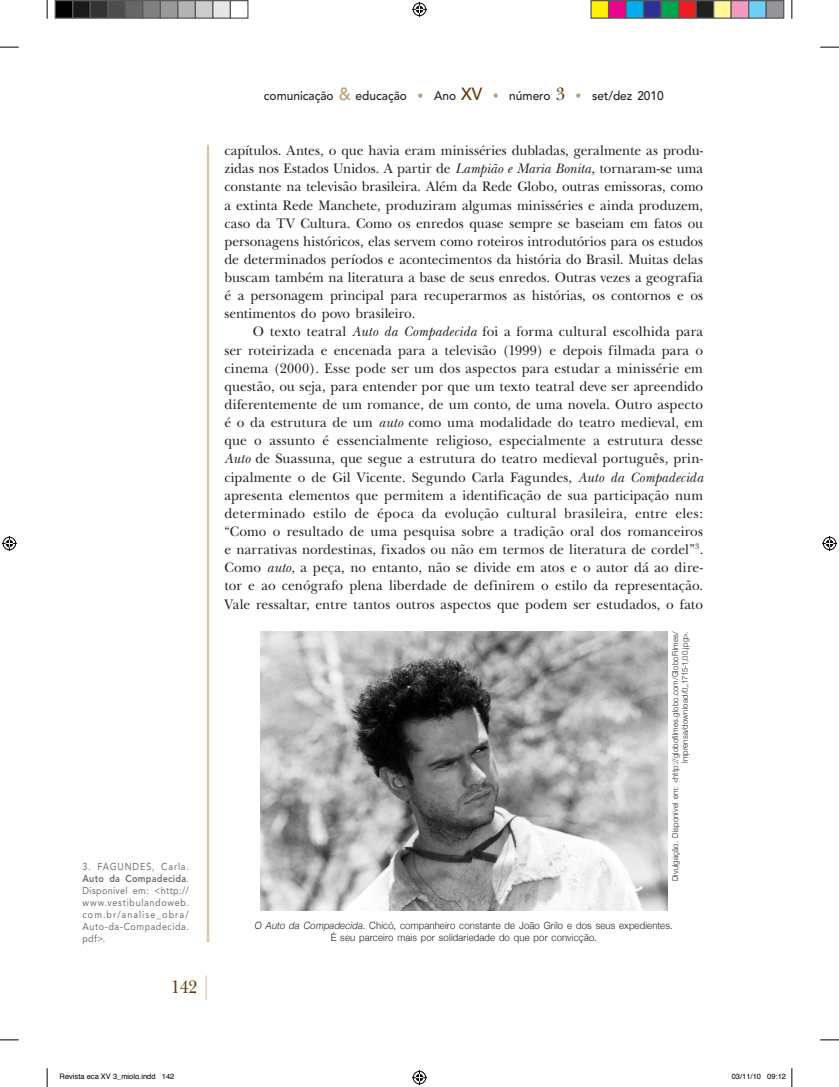
<style>
.page{position:relative;width:839px;height:1087px;background:#fff}
.page>*{position:absolute;margin:0;border:0;box-sizing:border-box;transform-origin:0 0}
.t1{font:18.75px "New Baskerville";color:#653500;scale:.9 1}
.t2{font:14.38px/18.1px "New Baskerville";letter-spacing:.005em;color:#231f20;text-align:justify;scale:.95 1}
.t3{font:500 12.5px "Avenir";color:#231f20;scale:.95 1}
.t4{font:300 10px/12px "Helvetica Neue";letter-spacing:.015em;color:#231f20;text-align:center;scale:.95 1}
.t5{font:10px/12px "Avenir";letter-spacing:.075em;color:#6c6d70;text-align:justify;scale:.9 1}
.t6{font:300 8.12px/9.8px "Helvetica Neue";letter-spacing:.025em;color:#231f20;text-align:right;scale:.95 1}
.t7{font:7.5px "Helvetica";color:#000}
.s1{font-size:17.5px;color:#bf9d79}
.s2{color:#bf9d79}
.s3{font-size:17.5px;color:#653500}
.s4{font-family:"New Baskerville";font-weight:400;font-size:18.75px;color:#653500}
.s5{font-weight:800}
.s6{font-style:italic}
</style>
<div class="page">
<hr style="left:207px;top:145px;width:2px;height:797px;background:#dcc8b2">
<hr style="left:205px;top:975px;width:2px;height:25px;background:#dcc8b2">
<img style="left:260px;top:631px;width:407px;height:279px">
<svg style="left:0;top:46px;width:19px;height:2px"></svg>
<svg style="left:820px;top:46px;width:18px;height:2px"></svg>
<svg style="left:0;top:1039px;width:19px;height:1px"></svg>
<svg style="left:820px;top:1039px;width:18px;height:1px"></svg>
<svg style="left:46px;top:0;width:2px;height:19px"></svg>
<svg style="left:46px;top:1068px;width:2px;height:18px"></svg>
<svg style="left:791px;top:0;width:1px;height:19px"></svg>
<svg style="left:412px;top:2px;width:15px;height:15px"></svg>
<svg style="left:412px;top:1070px;width:15px;height:14px"></svg>
<svg style="left:2px;top:536px;width:15px;height:15px"></svg>
<svg style="left:822px;top:536px;width:14px;height:15px"></svg>
<div style="left:55px;top:1px;width:18px;height:17px;background:#000"></div>
<div style="left:55px;top:0;width:18px;height:19px;border:1px solid #595959"></div>
<div style="left:73px;top:1px;width:17px;height:17px;background:#1a1a1a"></div>
<div style="left:72px;top:0;width:19px;height:19px;border:1px solid #595959"></div>
<div style="left:90px;top:1px;width:18px;height:17px;background:#333"></div>
<div style="left:90px;top:0;width:18px;height:19px;border:1px solid #595959"></div>
<div style="left:108px;top:1px;width:17px;height:17px;background:#4d4d4d"></div>
<div style="left:107px;top:0;width:19px;height:19px;border:1px solid #595959"></div>
<div style="left:125px;top:1px;width:18px;height:17px;background:#666"></div>
<div style="left:125px;top:0;width:18px;height:19px;border:1px solid #595959"></div>
<div style="left:143px;top:1px;width:17px;height:17px;background:#808080"></div>
<div style="left:142px;top:0;width:19px;height:19px;border:1px solid #595959"></div>
<div style="left:160px;top:1px;width:18px;height:17px;background:#999"></div>
<div style="left:160px;top:0;width:18px;height:19px;border:1px solid #595959"></div>
<div style="left:178px;top:1px;width:17px;height:17px;background:#b3b3b3"></div>
<div style="left:177px;top:0;width:19px;height:19px;border:1px solid #595959"></div>
<div style="left:195px;top:1px;width:18px;height:17px;background:#ccc"></div>
<div style="left:195px;top:0;width:18px;height:19px;border:1px solid #595959"></div>
<div style="left:213px;top:1px;width:17px;height:17px;background:#e6e6e6"></div>
<div style="left:212px;top:0;width:19px;height:19px;border:1px solid #595959"></div>
<div style="left:230px;top:0;width:18px;height:19px;border:1px solid #595959"></div>
<div style="left:591px;top:1px;width:17px;height:17px;background:#fff101"></div>
<div style="left:590px;top:0;width:19px;height:19px;border:1px solid #595959"></div>
<div style="left:608px;top:1px;width:18px;height:17px;background:#ed028c"></div>
<div style="left:607px;top:0;width:19px;height:19px;border:1px solid #595959"></div>
<div style="left:626px;top:1px;width:17px;height:17px;background:#00aeef"></div>
<div style="left:625px;top:0;width:19px;height:19px;border:1px solid #595959"></div>
<div style="left:643px;top:1px;width:18px;height:17px;background:#2e3092"></div>
<div style="left:642px;top:0;width:19px;height:19px;border:1px solid #595959"></div>
<div style="left:661px;top:1px;width:17px;height:17px;background:#00a54f"></div>
<div style="left:660px;top:0;width:19px;height:19px;border:1px solid #595959"></div>
<div style="left:678px;top:1px;width:18px;height:17px;background:#ee1d23"></div>
<div style="left:677px;top:0;width:19px;height:19px;border:1px solid #595959"></div>
<div style="left:696px;top:1px;width:17px;height:17px;background:#231f20"></div>
<div style="left:695px;top:0;width:19px;height:19px;border:1px solid #595959"></div>
<div style="left:713px;top:1px;width:18px;height:17px;background:#fff79a"></div>
<div style="left:712px;top:0;width:19px;height:19px;border:1px solid #595959"></div>
<div style="left:731px;top:1px;width:17px;height:17px;background:#f499c2"></div>
<div style="left:730px;top:0;width:19px;height:19px;border:1px solid #595959"></div>
<div style="left:748px;top:1px;width:18px;height:17px;background:#6bcff6"></div>
<div style="left:747px;top:0;width:19px;height:19px;border:1px solid #595959"></div>
<div style="left:766px;top:1px;width:17px;height:17px;background:#939598"></div>
<div style="left:765px;top:0;width:19px;height:19px;border:1px solid #595959"></div>
<svg style="left:791px;top:1068px;width:1px;height:18px"></svg>
<p class="t3" style="left:264px;top:89px;width:422px">comunicação <span class="s1">&amp;</span> educação <span class="s2">•</span> Ano <span class="s3">XV</span> <span class="s2">•</span> número <span class="s4">3</span> <span class="s2">•</span> set/dez 2010</p>
<p class="t5" style="left:83px;top:860px;width:120px">3. FAGUNDES, Carla.<br><span class="s5">Auto da Compadecida</span>.<br>Disponível em: &lt;http:// www.vestibulandoweb. com.br/analise_obra/ Auto-da-Compadecida. pdf&gt;.</p>
<h1 class="t1" style="left:171px;top:975px;width:31px">142</h1>
<p class="t2" style="left:224px;top:141px;width:505px">capítulos. Antes, o que havia eram minisséries dubladas, geralmente as produ&shy;zidas nos Estados Unidos. A partir de <span class="s6">Lampião e Maria Bonita</span>, tornaram-se uma constante na televisão brasileira. Além da Rede Globo, outras emissoras, como a extinta Rede Manchete, produziram algumas minisséries e ainda produzem, caso da TV Cultura. Como os enredos quase sempre se baseiam em fatos ou personagens históricos, elas servem como roteiros introdutórios para os estudos de determinados períodos e acontecimentos da história do Brasil. Muitas delas buscam também na literatura a base de seus enredos. Outras vezes a geografia é a personagem principal para recuperarmos as histórias, os contornos e os sentimentos do povo brasileiro.</p>
<p class="t2" style="left:224px;top:323px;width:505px;text-indent:28px">O texto teatral <span class="s6">Auto da Compadecida</span> foi a forma cultural escolhida para ser roteirizada e encenada para a televisão (1999) e depois filmada para o cinema (2000). Esse pode ser um dos aspectos para estudar a minissérie em questão, ou seja, para entender por que um texto teatral deve ser apreendido diferentemente de um romance, de um conto, de uma novela. Outro aspecto é o da estrutura de um <span class="s6">auto</span> como uma modalidade do teatro medieval, em que o assunto é essencialmente religioso, especialmente a estrutura desse <span class="s6">Auto</span> de Suassuna, que segue a estrutura do teatro medieval português, prin&shy;cipalmente o de Gil Vicente. Segundo Carla Fagundes, <span class="s6">Auto da Compadecida </span>apresenta elementos que permitem a identificação de sua participação num determinado estilo de época da evolução cultural brasileira, entre eles: “Como o resultado de uma pesquisa sobre a tradição oral dos romanceiros e narrativas nordestinas, fixados ou não em termos de literatura de cordel”<sup>3</sup>.<br>Como <span class="s6">auto</span>, a peça, no entanto, não se divide em atos e o autor dá ao dire&shy;tor e ao cenógrafo plena liberdade de definirem o estilo da representação.<br>Vale ressaltar, entre tantos outros aspectos que podem ser estudados, o fato</p>
<p class="t6" style="left:670px;top:881px;width:264px;rotate:-90deg">Divulgação. Disponível em: &lt;http://globofilmes.globo.com/GloboFilmes/<br>Imprensa/download/0,,1715-1,00.jpg&gt;.</p>
<p class="t4" style="left:255px;top:919px;width:441px"><span class="s6">O Auto da Compadecida</span>. Chicó, companheiro constante de João Grilo e dos seus expedientes.<br>É seu parceiro mais por solidariedade do que por convicção.</p>
<p class="t7" style="left:60px;top:1070px;width:116px">Revista eca XV 3_miolo.indd 142</p>
<p class="t7" style="left:731px;top:1070px;width:56px">03/11/10 09:12</p>
</div>
